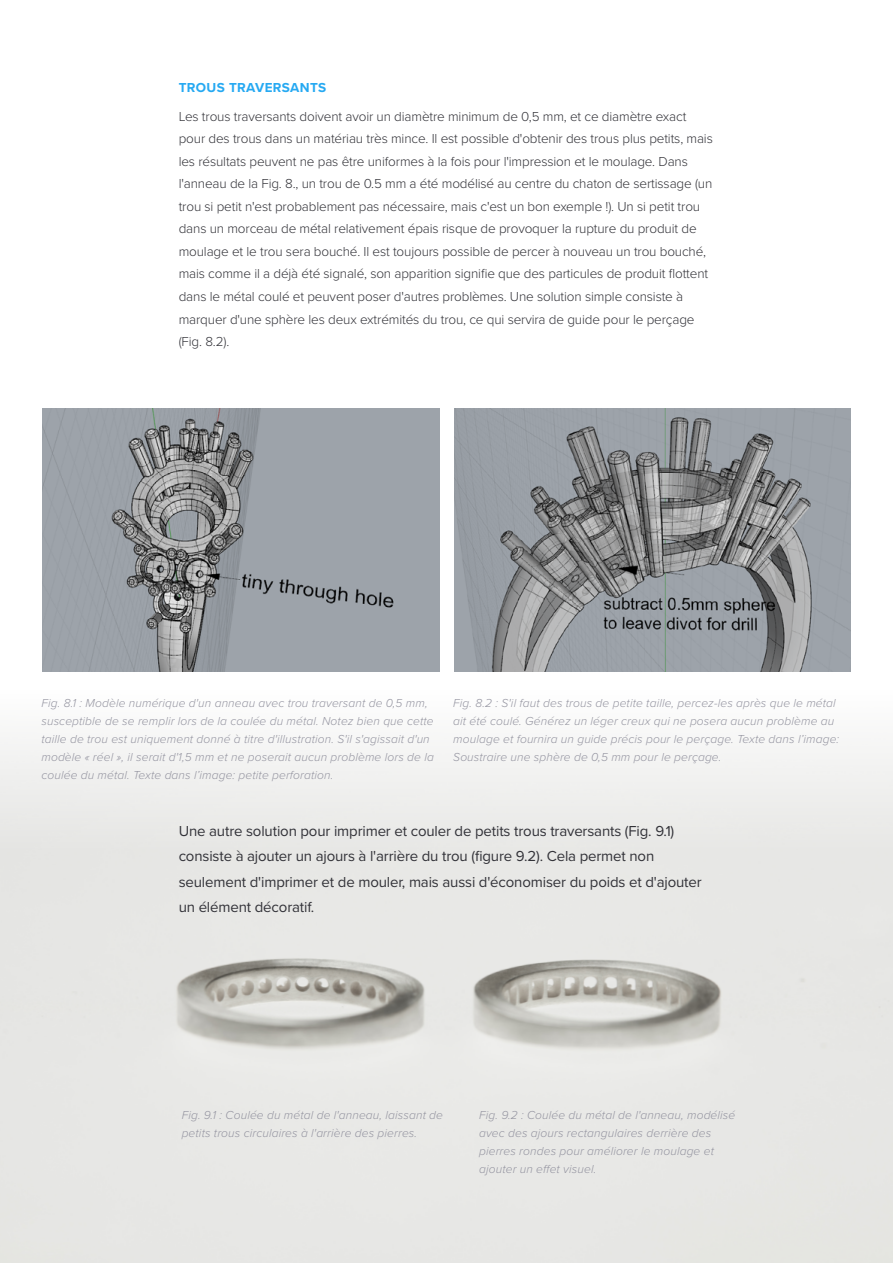
<style>
.page{position:relative;width:893px;height:1263px;background:#fff}
.page>*{position:absolute;margin:0;border:0;box-sizing:border-box;transform-origin:0 0}
.t1{font:15px/25.5px "Proxima Nova";letter-spacing:-.01em;color:#323238}
.t2{font:300 13.5px/22.5px "Proxima Nova";letter-spacing:-.01em;color:#323238}
.t3{font:700 13.5px "Proxima Nova";letter-spacing:.025em;color:#26a9f2}
.t4{font:italic 300 12px/18px "Proxima Nova";letter-spacing:.01em;color:#9494a0}
</style>
<div class="page">
<img style="left:43px;top:409px;width:396px;height:263px">
<img style="left:0;top:739px;width:893px;height:524px">
<img style="left:454px;top:409px;width:397px;height:263px">
<p class="t3" style="left:179px;top:77px;width:149px">TROUS TRAVERSANTS</p>
<p class="t2" style="left:179px;top:104px;width:536px">Les trous traversants doivent avoir un diamètre minimum de 0,5 mm, et ce diamètre exact pour des trous dans un matériau très mince. Il est possible d'obtenir des trous plus petits, mais les résultats peuvent ne pas être uniformes à la fois pour l'impression et le moulage. Dans l'anneau de la Fig. 8., un trou de 0.5 mm a été modélisé au centre du chaton de sertissage (un trou si petit n'est probablement pas nécessaire, mais c'est un bon exemple !). Un si petit trou dans un morceau de métal relativement épais risque de provoquer la rupture du produit de moulage et le trou sera bouché. Il est toujours possible de percer à nouveau un trou bouché, mais comme il a déjà été signalé, son apparition signifie que des particules de produit flottent dans le métal coulé et peuvent poser d'autres problèmes. Une solution simple consiste à marquer d'une sphère les deux extrémités du trou, ce qui servira de guide pour le perçage (Fig. 8.2).</p>
<p class="t4" style="left:41px;top:693px;width:394px">Fig. 8.1 : Modèle numérique d'un anneau avec trou traversant de 0,5 mm, susceptible de se remplir lors de la coulée du métal. Notez bien que cette taille de trou est uniquement donné à titre d'illustration. S'il s'agissait d'un modèle « réel », il serait d'1,5 mm et ne poserait aucun problème lors de la coulée du métal. Texte dans l’image: petite perforation.</p>
<p class="t4" style="left:453px;top:693px;width:387px">Fig. 8.2 : S'il faut des trous de petite taille, percez-les après que le métal ait été coulé. Générez un léger creux qui ne posera aucun problème au moulage et fournira un guide précis pour le perçage. Texte dans l’image:<br>Soustraire une sphère de 0,5 mm pour le perçage.</p>
<p class="t1" style="left:179px;top:817px;width:524px">Une autre solution pour imprimer et couler de petits trous traversants (Fig. 9.1) consiste à ajouter un ajours à l'arrière du trou (figure 9.2). Cela permet non seulement d'imprimer et de mouler, mais aussi d'économiser du poids et d'ajouter un élément décoratif.</p>
<p class="t4" style="left:182px;top:1105px;width:263px">Fig. 9.1 : Coulée du métal de l'anneau, laissant de petits trous circulaires à l'arrière des pierres.</p>
<p class="t4" style="left:479px;top:1105px;width:258px">Fig. 9.2 : Coulée du métal de l'anneau, modélisé avec des ajours rectangulaires derrière des pierres rondes pour améliorer le moulage et ajouter un effet visuel.</p>
</div>
